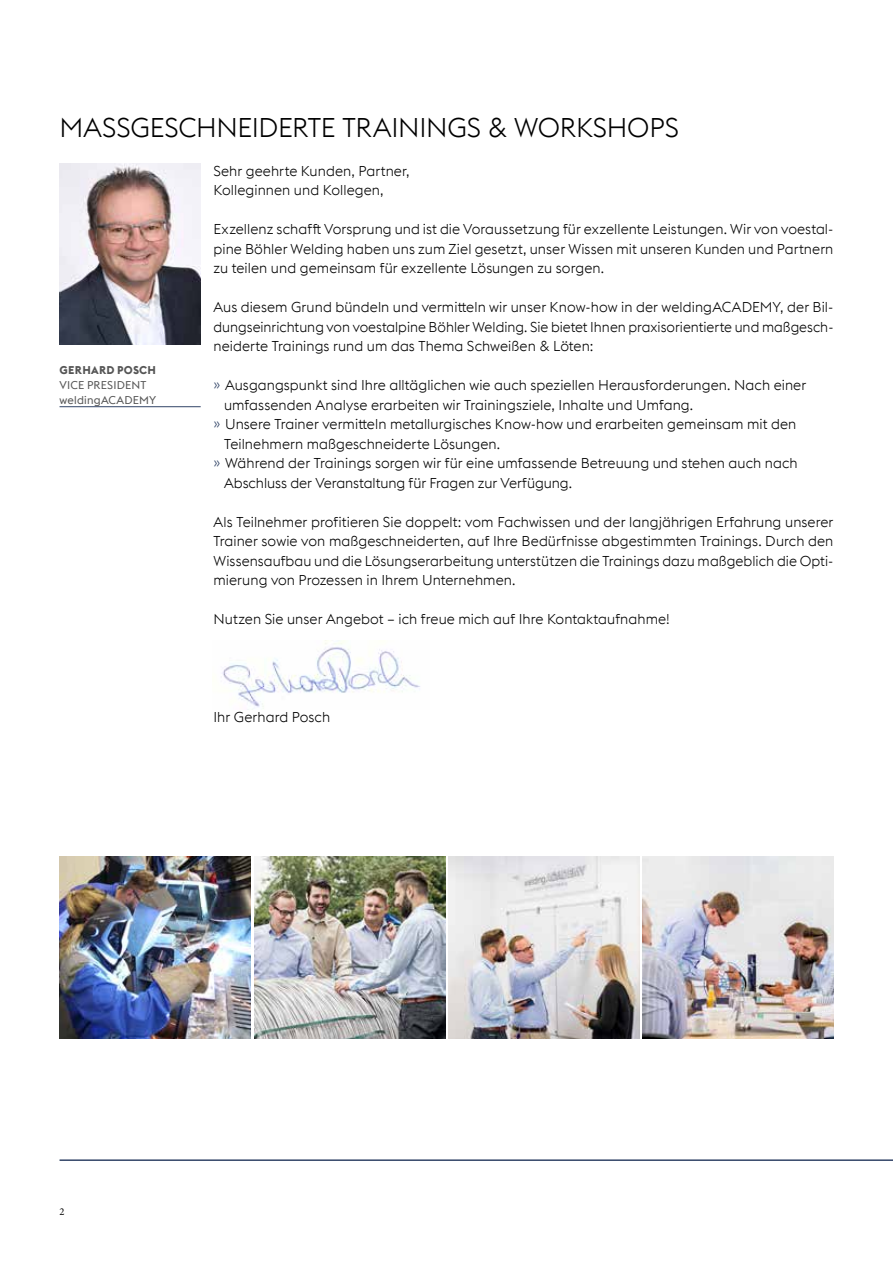
<style>
.page{position:relative;width:893px;height:1263px;background:#fff}
.page>*{position:absolute;margin:0;border:0;box-sizing:border-box;transform-origin:0 0}
.t1{font:300 27px "voestalpine";letter-spacing:-.01em;color:#000}
.t2{font:300 14.25px/19.5px "voestalpine";letter-spacing:.005em;color:#000;text-align:justify}
.t3{font:11.25px/15px "voestalpine";letter-spacing:.015em;color:#565656}
.t4{font:700 11.25px "voestalpine";letter-spacing:.02em;color:#565656}
.t5{font:10.5px "Minion Pro";color:#000}
.s1{color:#324568}
</style>
<div class="page">
<hr style="left:60px;top:1159px;width:833px;height:2px;background:#324568">
<img style="left:60px;top:857px;width:191px;height:182px">
<hr style="left:60px;top:406px;width:141px;height:1px;background:#324568">
<img style="left:60px;top:163px;width:141px;height:182px">
<img style="left:254px;top:857px;width:191px;height:182px">
<img style="left:642px;top:857px;width:191px;height:182px">
<img style="left:449px;top:857px;width:191px;height:182px">
<img style="left:222px;top:641px;width:198px;height:68px">
<h1 class="t1" style="left:60px;top:112px;width:621px">MASSGESCHNEIDERTE TRAININGS &amp; WORKSHOPS</h1>
<p class="t2" style="left:213px;top:161px;width:198px">Sehr geehrte Kunden, Partner,<br>Kolleginnen und Kollegen,</p>
<p class="t2" style="left:213px;top:219px;width:621px">Exzellenz schafft Vorsprung und ist die Voraussetzung für exzellente Leistungen. Wir von voestal&shy;pine Böhler Welding haben uns zum Ziel gesetzt, unser Wissen mit unseren Kunden und Partnern zu teilen und gemeinsam für exzellente Lösungen zu sorgen.</p>
<p class="t2" style="left:213px;top:297px;width:621px">Aus diesem Grund bündeln und vermitteln wir unser Know-how in der weldingACADEMY, der Bil&shy;dungseinrichtung von voestalpine Böhler Welding. Sie bietet Ihnen praxisorientierte und maßgesch&shy;neiderte Trainings rund um das Thema Schweißen &amp; Löten:</p>
<p class="t2" style="left:213px;top:375px;width:594px"><span class="s1">»</span> Ausgangspunkt sind Ihre alltäglichen wie auch speziellen Herausforderungen. Nach einer</p>
<p class="t2" style="left:224px;top:395px;width:471px">umfassenden Analyse erarbeiten wir Trainingsziele, Inhalte und Umfang.</p>
<p class="t2" style="left:213px;top:414px;width:584px"><span class="s1">»</span> Unsere Trainer vermitteln metallurgisches Know-how und erarbeiten gemeinsam mit den</p>
<p class="t2" style="left:224px;top:434px;width:278px">Teilnehmern maßgeschneiderte Lösungen.</p>
<p class="t2" style="left:213px;top:453px;width:586px"><span class="s1">»</span> Während der Trainings sorgen wir für eine umfassende Betreuung und stehen auch nach</p>
<p class="t2" style="left:224px;top:473px;width:350px">Abschluss der Veranstaltung für Fragen zur Verfügung.</p>
<p class="t2" style="left:213px;top:512px;width:621px">Als Teilnehmer profitieren Sie doppelt: vom Fachwissen und der langjährigen Erfahrung unserer Trainer sowie von maßgeschneiderten, auf Ihre Bedürfnisse abgestimmten Trainings. Durch den Wissensaufbau und die Lösungserarbeitung unterstützen die Trainings dazu maßgeblich die Opti&shy;mierung von Prozessen in Ihrem Unternehmen.</p>
<p class="t2" style="left:213px;top:609px;width:458px">Nutzen Sie unser Angebot – ich freue mich auf Ihre Kontaktaufnahme!</p>
<p class="t4" style="left:60px;top:363px;width:98px">GERHARD POSCH</p>
<p class="t3" style="left:60px;top:378px;width:98px">VICE PRESIDENT weldingACADEMY</p>
<p class="t2" style="left:213px;top:707px;width:118px">Ihr Gerhard Posch</p>
<p class="t5" style="left:60px;top:1205px;width:7px">2</p>
</div>
